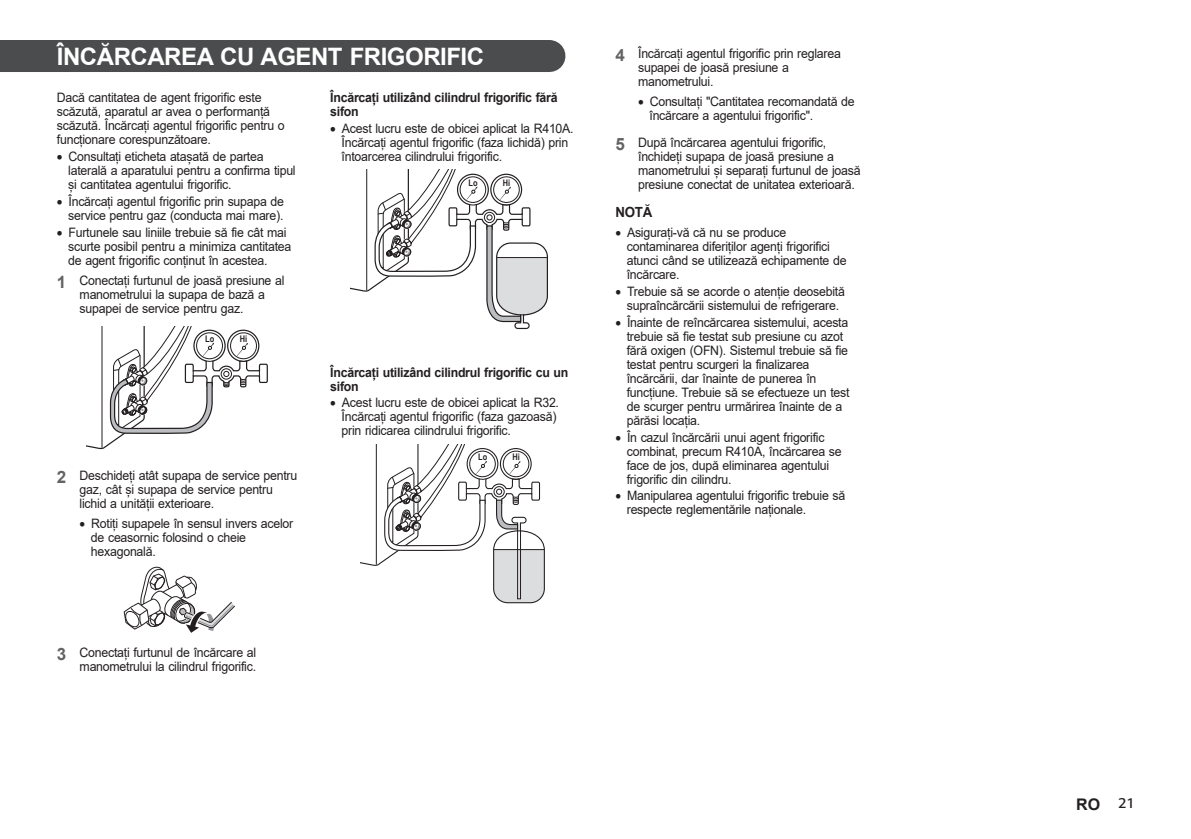
<style>
.page{position:relative;width:1191px;height:839px;background:#fff}
.page>*{position:absolute;margin:0;border:0;box-sizing:border-box;transform-origin:0 0}
.t1{font:700 24px "Arial";letter-spacing:-.02em;color:#fff}
.t2{font:300 16px "LG Smart";color:#231f20}
.t3{font:700 16px "Arial";color:#231f20}
.t4{font:700 14px "Arial";color:#231f20;scale:.95 1}
.t5{font:13px/14px "Arial";letter-spacing:-.02em;color:#231f20;scale:.95 1}
.t6{font:700 13px/14px "Arial";letter-spacing:-.02em;color:#231f20;scale:.95 1}
.t7{font:700 9.2px "Arial Narrow";color:#231f20}
.t8{font:700 9px "Arial Narrow";color:#231f20}
.s1{font-weight:700;font-size:17px;color:#636366}
</style>
<div class="page">
<div style="left:0;top:40px;width:548px;height:32px;background:#4b4c4d"></div>
<hr style="left:548px;top:40px;width:1px;height:32px;background:#4b4c4d">
<hr style="left:0;top:32px;width:1px;height:46px;background:#fff">
<svg style="left:86px;top:327px;width:182px;height:123px"></svg>
<svg style="left:124px;top:566px;width:111px;height:67px"></svg>
<svg style="left:350px;top:170px;width:198px;height:159px"></svg>
<svg style="left:360px;top:444px;width:185px;height:159px"></svg>
<h1 class="t1" style="left:57px;top:39px;width:428px">ÎNCĂRCAREA CU AGENT FRIGORIFIC</h1>
<p class="t5" style="left:57px;top:91px;width:241px">Dacă cantitatea de agent frigorific este scăzută, aparatul ar avea o performanță scăzută. Încărcați agentul frigorific pentru o funcționare corespunzătoare.</p>
<p class="t5" style="left:68px;top:149px;width:241px;text-indent:-11px">• Consultați eticheta atașată de partea laterală a aparatului pentru a confirma tipul și cantitatea agentului frigorific.</p>
<p class="t5" style="left:57px;top:194px;width:240px;text-align:right">• Încărcați agentul frigorific prin supapa de service pentru gaz (conducta mai mare).</p>
<p class="t5" style="left:68px;top:225px;width:236px;text-indent:-11px">• Furtunele sau liniile trebuie să fie cât mai scurte posibil pentru a minimiza cantitatea de agent frigorific conținut în acestea.</p>
<p class="t5" style="left:80px;top:273px;width:217px;text-indent:-23px"><span class="s1">1</span> Conectați furtunul de joasă presiune al manometrului la supapa de bază a supapei de service pentru gaz.</p>
<p class="t7" style="left:205px;top:331px;width:11px">Lo</p>
<p class="t7" style="left:240px;top:331px;width:9px">Hi</p>
<p class="t6" style="left:330px;top:91px;width:241px">Încărcați utilizând cilindrul frigorific fără sifon</p>
<p class="t5" style="left:341px;top:121px;width:246px;text-indent:-11px">• Acest lucru este de obicei aplicat la R410A.<br>Încărcați agentul frigorific (faza lichidă) prin întoarcerea cilindrului frigorific.</p>
<p class="t8" style="left:468px;top:176px;width:11px">Lo</p>
<p class="t8" style="left:503px;top:176px;width:9px">Hi</p>
<p class="t5" style="left:80px;top:468px;width:231px;text-indent:-23px"><span class="s1">2</span> Deschideți atât supapa de service pentru gaz, cât și supapa de service pentru lichid a unității exterioare.</p>
<p class="t5" style="left:91px;top:516px;width:214px;text-indent:-11px">• Rotiți supapele în sensul invers acelor de ceasornic folosind o cheie hexagonală.</p>
<p class="t6" style="left:330px;top:365px;width:252px">Încărcați utilizând cilindrul frigorific cu un sifon</p>
<p class="t5" style="left:341px;top:396px;width:230px;text-indent:-11px">• Acest lucru este de obicei aplicat la R32.<br>Încărcați agentul frigorific (faza gazoasă) prin ridicarea cilindrului frigorific.</p>
<p class="t8" style="left:478px;top:450px;width:11px">Lo</p>
<p class="t8" style="left:512px;top:450px;width:9px">Hi</p>
<p class="t5" style="left:57px;top:645px;width:211px;text-align:right"><span class="s1">3</span> Conectați furtunul de încărcare al manometrului la cilindrul frigorific.</p>
<p class="t5" style="left:638px;top:46px;width:215px;text-indent:-23px"><span class="s1">4</span> Încărcați agentul frigorific prin reglarea supapei de joasă presiune a manometrului.</p>
<p class="t5" style="left:649px;top:94px;width:217px;text-indent:-11px">• Consultați "Cantitatea recomandată de încărcare a agentului frigorific".</p>
<p class="t5" style="left:638px;top:136px;width:235px;text-indent:-23px"><span class="s1">5</span> După încărcarea agentului frigorific, închideți supapa de joasă presiune a manometrului și separați furtunul de joasă presiune conectat de unitatea exterioară.</p>
<p class="t4" style="left:615px;top:202px;width:40px">NOTĂ</p>
<p class="t5" style="left:626px;top:225px;width:233px;text-indent:-11px">• Asigurați-vă că nu se produce contaminarea diferiților agenți frigorifici atunci când se utilizează echipamente de încărcare.</p>
<p class="t5" style="left:615px;top:284px;width:243px;text-align:center">• Trebuie să se acorde o atenție deosebită supraîncărcării sistemului de refrigerare.</p>
<p class="t5" style="left:626px;top:315px;width:236px;text-indent:-11px">• Înainte de reîncărcarea sistemului, acesta trebuie să fie testat sub presiune cu azot fără oxigen (OFN). Sistemul trebuie să fie testat pentru scurgeri la finalizarea încărcării, dar înainte de punerea în funcțiune. Trebuie să se efectueze un test de scurger pentru urmărirea înainte de a părăsi locația.</p>
<p class="t5" style="left:626px;top:430px;width:228px;text-indent:-11px">• În cazul încărcării unui agent frigorific combinat, precum R410A, încărcarea se face de jos, după eliminarea agentului frigorific din cilindru.</p>
<p class="t5" style="left:626px;top:489px;width:231px;text-indent:-11px">• Manipularea agentului frigorific trebuie să respecte reglementările naționale.</p>
<p class="t3" style="left:1076px;top:792px;width:25px">RO</p>
<p class="t2" style="left:1117px;top:795px;width:18px">21</p>
</div>
